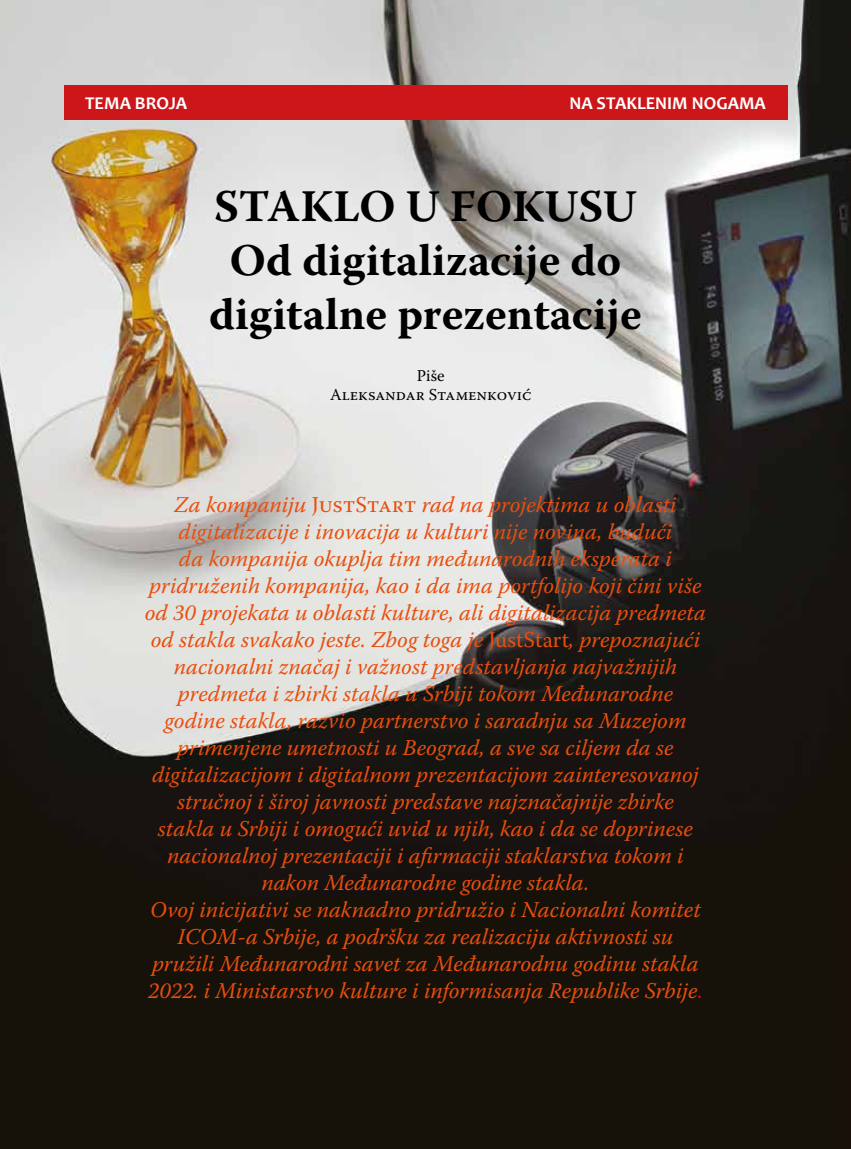
<style>
.page{position:relative;width:851px;height:1149px;background:#fff}
.page>*{position:absolute;margin:0;border:0;box-sizing:border-box;transform-origin:0 0}
.t1{font:700 45px/54px "Warnock Pro";letter-spacing:.005em;color:#000;text-align:center}
.t2{font:italic 22.5px/27px "Warnock Pro";color:#e94e0e;text-align:center}
.t3{font:700 18px "Candara";color:#fff}
.t4{font:16.5px/19.8px "Warnock Pro";color:#000;text-align:center}
.s1{font-style:normal}
.s2{color:#e30413}
</style>
<div class="page">
<img style="left:0;top:0;width:850px;height:1148px">
<div style="left:64px;top:85px;width:723px;height:34px;background:#cd1619"></div>
<p class="t3" style="left:85px;top:92px;width:104px">TEMA BROJA</p>
<p class="t3" style="left:569px;top:92px;width:198px">NA STAKLENIM NOGAMA</p>
<h1 class="t1" style="left:209px;top:178px;width:434px">STAKLO U FOKUSU<br>Od digitalizacije do digitalne prezentacije</h1>
<p class="t4" style="left:330px;top:365px;width:203px">Piše<br>Aleksandar Stamenković</p>
<p class="t2" style="left:145px;top:490px;width:563px">Za kompaniju <span class="s1">JustStart</span> rad na projektima u oblasti digitalizacije i inovacija u kulturi nije novina, budući<br>da kompanija okuplja tim međunarodnih eksperata i pridruženih kompanija, kao i da ima portfolijo koji čini više od 30 projekata u oblasti kulture, ali digitalizacija predmeta od stakla svakako jeste. Zbog toga je <span class="s1">JustStart</span>, prepoznajući nacionalni značaj i važnost predstavljanja najvažnijih predmeta i zbirki stakla u Srbiji tokom Međunarodne<br>godine stakla, razvio partnerstvo i saradnju sa Muzejom primenjene umetnosti u Beograd, a sve sa ciljem da se digitalizacijom i digitalnom prezentacijom zainteresovanoj stručnoj i široj javnosti predstave najznačajnije zbirke<br>stakla u Srbiji i omogući uvid u njih, kao i da se doprinese nacionalnoj prezentaciji i afirmaciji staklarstva tokom i nakon Međunarodne godine stakla.<br>Ovoj inicijativi se naknadno pridružio i Nacionalni komitet ICOM-a Srbije, a podršku za realizaciju aktivnosti su pružili Međunarodni savet za Međunarodnu godinu stakla 2022. i Ministarstvo kulture i informisanja Republike Srbije<span class="s2">.</span></p>
</div>
